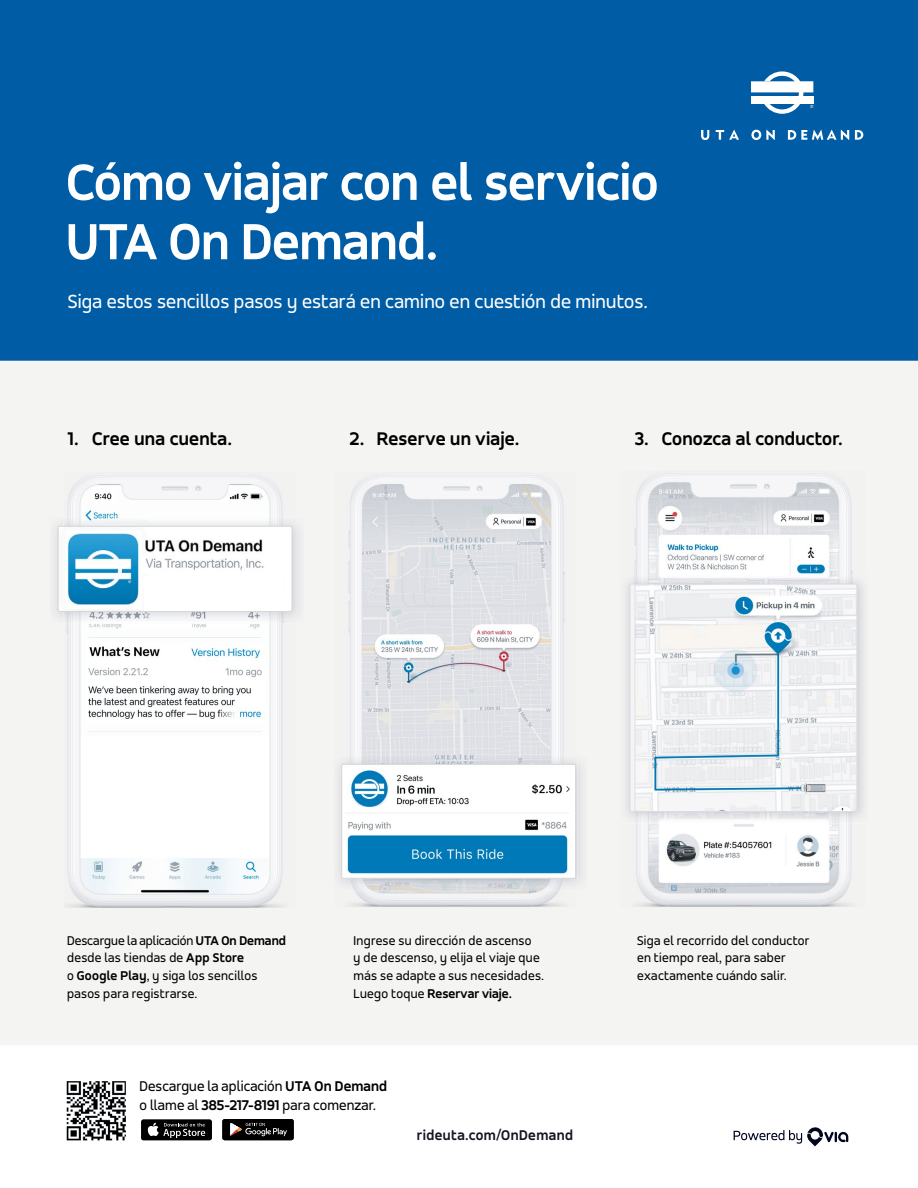
<style>
.page{position:relative;width:918px;height:1188px;background:#fff}
.page>*{position:absolute;margin:0;border:0;box-sizing:border-box;transform-origin:0 0}
.t1{font:700 54px/59.4px "Accord";letter-spacing:-.005em;color:#fff}
.t2{font:20.25px "Accord";letter-spacing:.01em;color:#fff}
.t3{font:700 19.5px "Accord";letter-spacing:.01em;color:#000}
.t4{font:15px/18.9px "Accord";letter-spacing:.01em;color:#000}
.t5{font:700 15px "Accord";letter-spacing:.03em;color:#151522}
.t6{font:13.5px/17.5px "Accord";letter-spacing:.02em;color:#000}
.s1{font-weight:700}
</style>
<div class="page">
<div style="left:0;top:0;width:918px;height:361px;background:#005da5"></div>
<div style="left:0;top:361px;width:918px;height:684px;background:#f4f4f2"></div>
<div style="left:141px;top:1119px;width:71px;height:21px;background:#000;border-radius:2px"></div>
<svg style="left:147px;top:1123px;width:58px;height:15px"></svg>
<svg style="left:222px;top:1119px;width:72px;height:21px;background:#232120"></svg>
<img style="left:620px;top:470px;width:245px;height:437px">
<img style="left:621px;top:575px;width:248px;height:248px">
<img style="left:632px;top:586px;width:223px;height:224px">
<div style="left:630px;top:584px;width:227px;height:228px;border:1px solid #dbdbdb"></div>
<svg style="left:734px;top:1127px;width:114px;height:19px"></svg>
<div style="left:751px;top:81px;width:62px;height:11px;background:#fff"></div>
<div style="left:751px;top:97px;width:62px;height:7px;background:#fff"></div>
<svg style="left:764px;top:71px;width:40px;height:43px"></svg>
<svg style="left:701px;top:130px;width:8px;height:10px"></svg>
<svg style="left:716px;top:130px;width:23px;height:10px"></svg>
<svg style="left:751px;top:130px;width:24px;height:10px"></svg>
<svg style="left:788px;top:130px;width:61px;height:10px"></svg>
<svg style="left:855px;top:130px;width:8px;height:10px"></svg>
<img style="left:63px;top:472px;width:233px;height:436px">
<div style="left:49px;top:517px;width:256px;height:107px;background:#eeeded"></div>
<img style="left:63px;top:517px;width:233px;height:107px">
<img style="left:60px;top:528px;width:230px;height:82px">
<div style="left:58px;top:526px;width:234px;height:86px;border:1px solid #d4d6d4"></div>
<div style="left:144px;top:591px;width:144px;height:20px;background:#fff"></div>
<img style="left:334px;top:471px;width:244px;height:436px">
<img style="left:332px;top:755px;width:256px;height:136px">
<img style="left:334px;top:755px;width:244px;height:136px">
<img style="left:343px;top:766px;width:231px;height:111px">
<div style="left:341px;top:764px;width:235px;height:115px;border:1px solid #d4d6d4"></div>
<img style="left:67px;top:1081px;width:59px;height:59px">
<h1 class="t1" style="left:66px;top:152px;width:594px">Cómo viajar con el servicio<br>UTA On Demand.</h1>
<h2 class="t2" style="left:68px;top:290px;width:581px">Siga estos sencillos pasos y estará en camino en cuestión de minutos.</h2>
<h3 class="t3" style="left:68px;top:427px;width:166px">1. Cree una cuenta.</h3>
<h3 class="t3" style="left:350px;top:427px;width:171px">2. Reserve un viaje.</h3>
<h3 class="t3" style="left:635px;top:427px;width:209px">3. Conozca al conductor.</h3>
<p class="t6" style="left:67px;top:932px;width:220px">Descargue la aplicación <span class="s1">UTA On Demand </span>desde las tiendas de <span class="s1">App Store<br></span>o <span class="s1">Google Play</span>, y siga los sencillos pasos para registrarse.</p>
<p class="t6" style="left:354px;top:932px;width:192px">Ingrese su dirección de ascenso<br>y de descenso, y elija el viaje que más se adapte a sus necesidades.<br>Luego toque <span class="s1">Reservar viaje.</span></p>
<p class="t6" style="left:637px;top:932px;width:174px">Siga el recorrido del conductor en tiempo real, para saber exactamente cuándo salir.</p>
<p class="t4" style="left:140px;top:1077px;width:249px">Descargue la aplicación <span class="s1">UTA On Demand </span>o llame al <span class="s1">385-217-8191</span> para comenzar.</p>
<p class="t5" style="left:417px;top:1126px;width:158px">rideuta.com/OnDemand</p>
</div>
